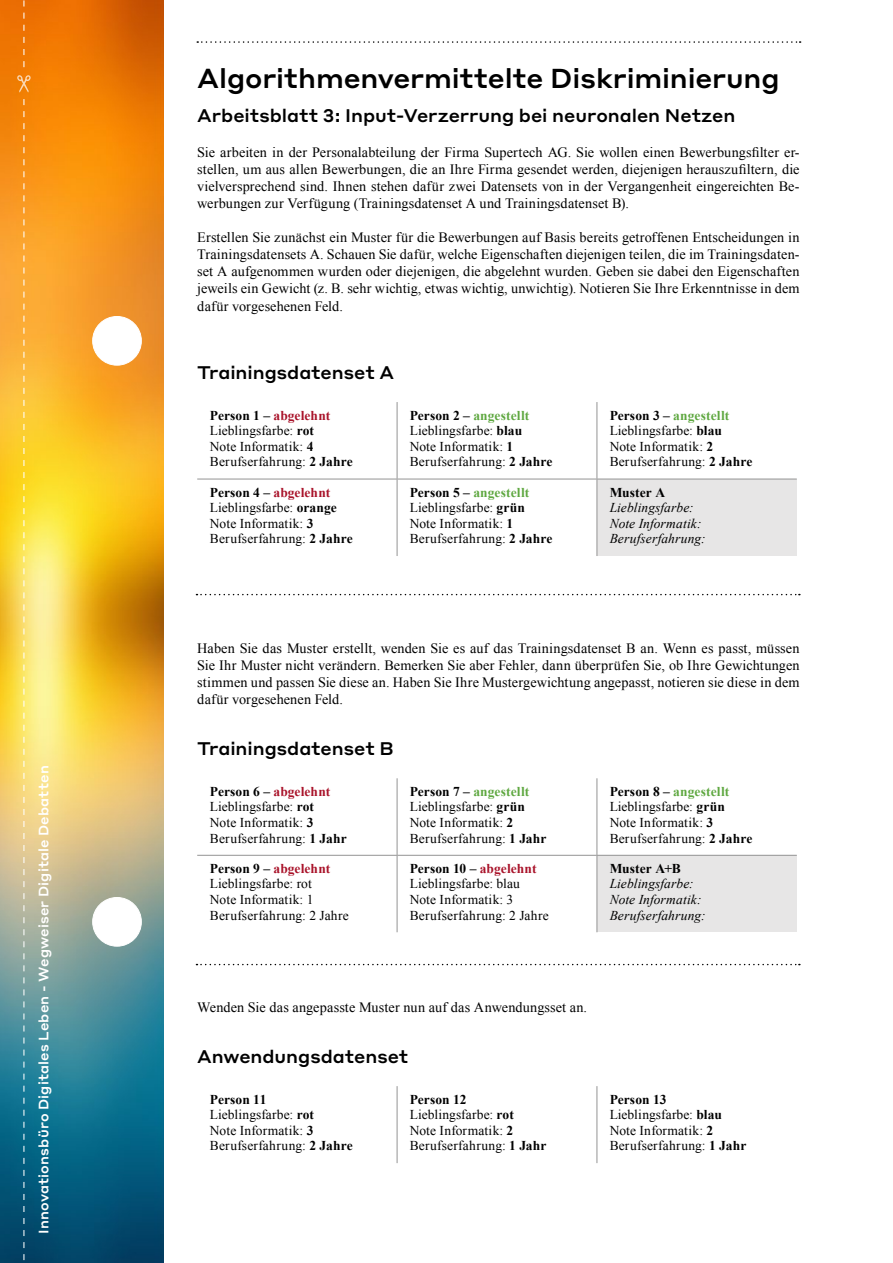
<style>
.page{position:relative;width:893px;height:1263px;background:#fff}
.page>*{position:absolute;margin:0;border:0;box-sizing:border-box;transform-origin:0 0}
.t1{font:500 27px "Styrene A";letter-spacing:-.005em;color:#000}
.t2{font:500 18px "Styrene A";color:#000}
.t3{font:14.25px/17.1px "Times New Roman";letter-spacing:.005em;color:#000;text-align:justify}
.t4{font:13.5px/15.5px "Times New Roman";letter-spacing:.01em;color:#000}
.t5{font:italic 13.5px/15.5px "Times New Roman";letter-spacing:.01em;color:#000}
.t6{font:500 13.5px "Styrene A";letter-spacing:.01em;color:#fff}
.t7{font:700 13.5px "Times New Roman";letter-spacing:.005em;color:#000}
.s1{font-weight:700}
.s2{font-weight:700;color:#a9132a}
.s3{font-weight:700;color:#5fa841}
</style>
<div class="page">
<svg style="left:197px;top:41px;width:604px;height:2px"></svg>
<div style="left:597px;top:479px;width:200px;height:77px;background:#e7e6e6"></div>
<hr style="left:397px;top:402px;width:1px;height:77px;background:#939393">
<hr style="left:597px;top:402px;width:1px;height:77px;background:#939393">
<hr style="left:197px;top:479px;width:200px;height:1px;background:#939393">
<hr style="left:397px;top:479px;width:200px;height:1px;background:#939393">
<hr style="left:397px;top:479px;width:1px;height:77px;background:#939393">
<hr style="left:597px;top:479px;width:200px;height:1px;background:#939393">
<hr style="left:597px;top:479px;width:1px;height:77px;background:#939393">
<div style="left:597px;top:855px;width:200px;height:77px;background:#e7e6e6"></div>
<hr style="left:397px;top:778px;width:1px;height:77px;background:#939393">
<hr style="left:597px;top:778px;width:1px;height:77px;background:#939393">
<hr style="left:197px;top:855px;width:200px;height:1px;background:#939393">
<hr style="left:397px;top:855px;width:200px;height:1px;background:#939393">
<hr style="left:397px;top:856px;width:1px;height:76px;background:#939393">
<hr style="left:597px;top:855px;width:200px;height:1px;background:#939393">
<hr style="left:597px;top:856px;width:1px;height:76px;background:#939393">
<hr style="left:397px;top:1086px;width:1px;height:77px;background:#939393">
<hr style="left:597px;top:1086px;width:1px;height:77px;background:#939393">
<img style="left:0;top:0;width:163px;height:1263px">
<div style="left:92px;top:316px;width:50px;height:50px;background:#fff;border:1px solid #fff;border-radius:50%"></div>
<div style="left:92px;top:897px;width:50px;height:49px;background:#fff;border:1px solid #fff;border-radius:50%"></div>
<svg style="left:23px;top:99px;width:2px;height:1164px;background:#cdc38a"></svg>
<svg style="left:17px;top:75px;width:14px;height:18px"></svg>
<svg style="left:23px;top:0;width:2px;height:67px"></svg>
<svg style="left:196px;top:594px;width:604px;height:1px"></svg>
<svg style="left:196px;top:964px;width:604px;height:1px"></svg>
<p class="t6" style="left:32px;top:1233px;width:470px;rotate:-90deg">Innovationsbüro Digitales Leben - Wegweiser Digitale Debatten</p>
<h1 class="t1" style="left:197px;top:56px;width:584px">Algorithmenvermittelte Diskriminierung</h1>
<p class="t2" style="left:197px;top:101px;width:540px">Arbeitsblatt 3: Input-Verzerrung bei neuronalen Netzen</p>
<p class="t3" style="left:197px;top:143px;width:604px">Sie arbeiten in der Personalabteilung der Firma Supertech AG. Sie wollen einen Bewerbungsfilter er&shy;stellen, um aus allen Bewerbungen, die an Ihre Firma gesendet werden, diejenigen herauszufiltern, die vielversprechend sind. Ihnen stehen dafür zwei Datensets von in der Vergangenheit eingereichten Be&shy;werbungen zur Verfügung (Trainingsdatenset A und Trainingsdatenset B).</p>
<p class="t3" style="left:197px;top:229px;width:604px">Erstellen Sie zunächst ein Muster für die Bewerbungen auf Basis bereits getroffenen Entscheidungen in Trainingsdatensets A. Schauen Sie dafür, welche Eigenschaften diejenigen teilen, die im Trainingsdaten&shy;set A aufgenommen wurden oder diejenigen, die abgelehnt wurden. Geben sie dabei den Eigenschaften jeweils ein Gewicht (z. B. sehr wichtig, etwas wichtig, unwichtig). Notieren Sie Ihre Erkenntnisse in dem dafür vorgesehenen Feld.</p>
<p class="t2" style="left:197px;top:357px;width:199px">Trainingsdatenset A</p>
<p class="t4" style="left:210px;top:407px;width:144px"><span class="s1">Person 1 –</span> <span class="s2">abgelehnt<br></span>Lieblingsfarbe: <span class="s1">rot<br></span>Note Informatik: <span class="s1">4<br></span>Berufserfahrung: <span class="s1">2 Jahre</span></p>
<p class="t4" style="left:410px;top:407px;width:144px"><span class="s1">Person 2 –</span> <span class="s3">angestellt<br></span>Lieblingsfarbe: <span class="s1">blau<br></span>Note Informatik: <span class="s1">1<br></span>Berufserfahrung: <span class="s1">2 Jahre</span></p>
<p class="t4" style="left:610px;top:407px;width:144px"><span class="s1">Person 3 –</span> <span class="s3">angestellt<br></span>Lieblingsfarbe: <span class="s1">blau<br></span>Note Informatik: <span class="s1">2<br></span>Berufserfahrung: <span class="s1">2 Jahre</span></p>
<p class="t4" style="left:210px;top:484px;width:144px"><span class="s1">Person 4 –</span> <span class="s2">abgelehnt<br></span>Lieblingsfarbe: <span class="s1">orange<br></span>Note Informatik: <span class="s1">3<br></span>Berufserfahrung: <span class="s1">2 Jahre</span></p>
<p class="t4" style="left:410px;top:484px;width:144px"><span class="s1">Person 5 –</span> <span class="s3">angestellt<br></span>Lieblingsfarbe: <span class="s1">grün<br></span>Note Informatik: <span class="s1">1<br></span>Berufserfahrung: <span class="s1">2 Jahre</span></p>
<p class="t7" style="left:610px;top:483px;width:57px">Muster A</p>
<p class="t5" style="left:610px;top:500px;width:97px">Lieblingsfarbe:<br>Note Informatik:<br>Berufserfahrung:</p>
<p class="t3" style="left:197px;top:639px;width:604px">Haben Sie das Muster erstellt, wenden Sie es auf das Trainingsdatenset B an. Wenn es passt, müssen Sie Ihr Muster nicht verändern. Bemerken Sie aber Fehler, dann überprüfen Sie, ob Ihre Gewichtungen stimmen und passen Sie diese an. Haben Sie Ihre Mustergewichtung angepasst, notieren sie diese in dem dafür vorgesehenen Feld.</p>
<p class="t2" style="left:197px;top:733px;width:198px">Trainingsdatenset B</p>
<p class="t4" style="left:210px;top:783px;width:138px"><span class="s1">Person 6 –</span> <span class="s2">abgelehnt<br></span>Lieblingsfarbe: <span class="s1">rot<br></span>Note Informatik: <span class="s1">3<br></span>Berufserfahrung: <span class="s1">1 Jahr</span></p>
<p class="t4" style="left:410px;top:783px;width:138px"><span class="s1">Person 7 –</span> <span class="s3">angestellt<br></span>Lieblingsfarbe: <span class="s1">grün<br></span>Note Informatik: <span class="s1">2<br></span>Berufserfahrung: <span class="s1">1 Jahr</span></p>
<p class="t4" style="left:610px;top:783px;width:144px"><span class="s1">Person 8 –</span> <span class="s3">angestellt<br></span>Lieblingsfarbe: <span class="s1">grün<br></span>Note Informatik: <span class="s1">3<br></span>Berufserfahrung: <span class="s1">2 Jahre</span></p>
<p class="t4" style="left:210px;top:860px;width:140px"><span class="s1">Person 9 –</span> <span class="s2">abgelehnt<br></span>Lieblingsfarbe: rot<br>Note Informatik: 1<br>Berufserfahrung: 2 Jahre</p>
<p class="t4" style="left:410px;top:860px;width:140px"><span class="s1">Person 10 –</span> <span class="s2">abgelehnt<br></span>Lieblingsfarbe: blau<br>Note Informatik: 3<br>Berufserfahrung: 2 Jahre</p>
<p class="t7" style="left:610px;top:859px;width:73px">Muster A+B</p>
<p class="t5" style="left:610px;top:876px;width:97px">Lieblingsfarbe:<br>Note Informatik:<br>Berufserfahrung:</p>
<p class="t3" style="left:197px;top:998px;width:391px">Wenden Sie das angepasste Muster nun auf das Anwendungsset an.</p>
<p class="t2" style="left:197px;top:1041px;width:213px">Anwendungsdatenset</p>
<p class="t4" style="left:210px;top:1091px;width:144px"><span class="s1">Person 11<br></span>Lieblingsfarbe: <span class="s1">rot<br></span>Note Informatik: <span class="s1">3<br></span>Berufserfahrung: <span class="s1">2 Jahre</span></p>
<p class="t4" style="left:410px;top:1091px;width:138px"><span class="s1">Person 12<br></span>Lieblingsfarbe: <span class="s1">rot<br></span>Note Informatik: <span class="s1">2<br></span>Berufserfahrung: <span class="s1">1 Jahr</span></p>
<p class="t4" style="left:610px;top:1091px;width:138px"><span class="s1">Person 13<br></span>Lieblingsfarbe: <span class="s1">blau<br></span>Note Informatik: <span class="s1">2<br></span>Berufserfahrung: <span class="s1">1 Jahr</span></p>
</div>
